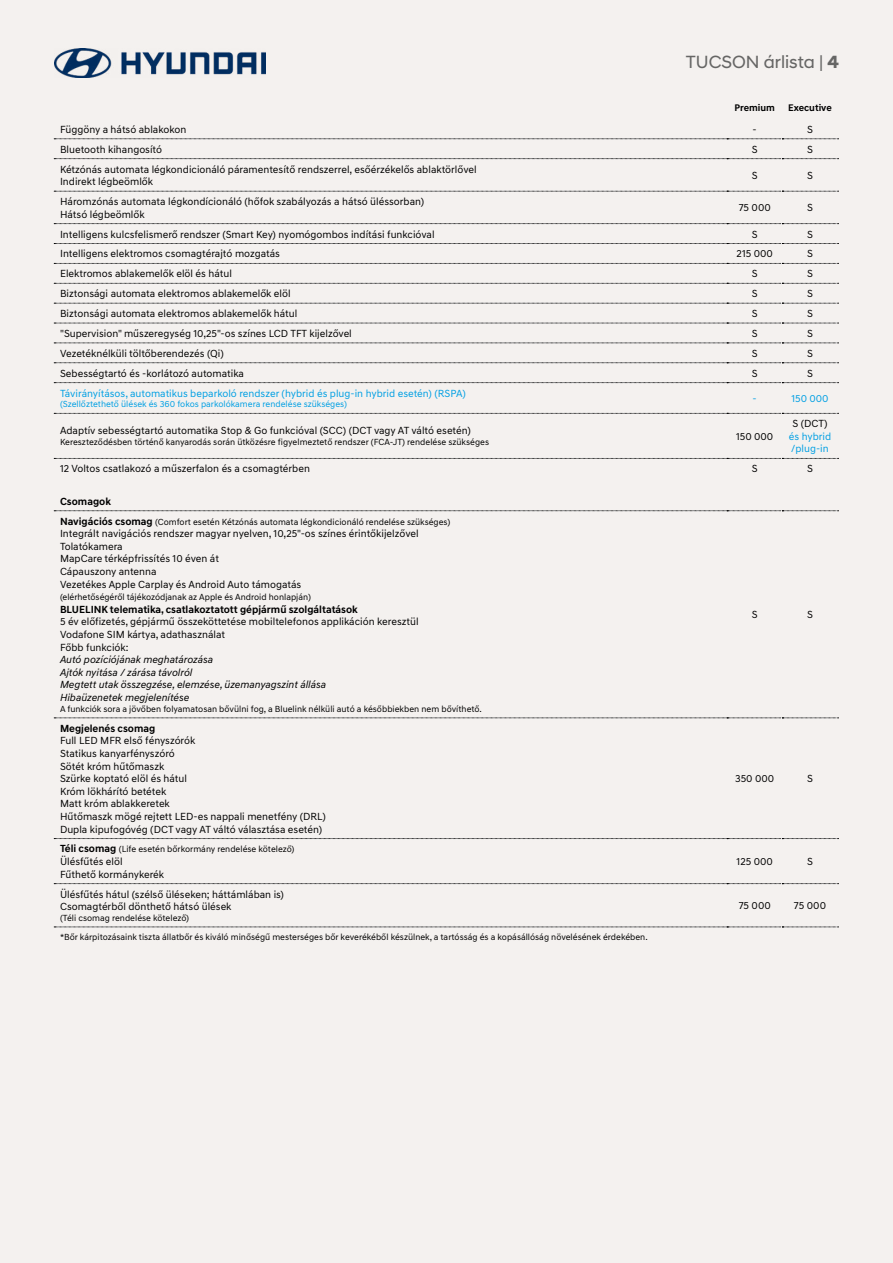
<style>
.page{position:relative;width:893px;height:1263px;background:#f4f1ef}
.page>*{position:absolute;margin:0;border:0;box-sizing:border-box;transform-origin:0 0}
.t1{font:18px "Hyundai Sans Head";color:#666665}
.t2{font:10.5px/12.6px "Hyundai Sans Text";color:#000}
.t3{font:italic 10.5px/12.6px "Hyundai Sans Text";color:#000}
.t4{font:10.5px/12.6px "Hyundai Sans Text";color:#009fe3}
.t5{font:700 10.5px "Hyundai Sans Text";color:#000}
.t6{font:700 9.75px "Hyundai Sans Text";color:#000}
.t7{font:9px "Hyundai Sans Text";color:#000}
.t8{font:9px "Hyundai Sans Text";color:#009fe3}
.s1{font-weight:700}
.s2{font-weight:700;font-size:10.5px}
</style>
<div class="page">
<img style="left:54px;top:48px;width:212px;height:29px">
<svg style="left:54px;top:243px;width:784px;height:1px"></svg>
<svg style="left:54px;top:283px;width:784px;height:1px"></svg>
<svg style="left:54px;top:303px;width:784px;height:1px"></svg>
<svg style="left:54px;top:323px;width:784px;height:1px"></svg>
<svg style="left:54px;top:343px;width:784px;height:1px"></svg>
<svg style="left:54px;top:362px;width:784px;height:1px"></svg>
<svg style="left:54px;top:382px;width:784px;height:1px"></svg>
<svg style="left:54px;top:413px;width:784px;height:1px"></svg>
<svg style="left:54px;top:458px;width:784px;height:1px"></svg>
<svg style="left:54px;top:510px;width:784px;height:1px"></svg>
<svg style="left:54px;top:718px;width:784px;height:1px"></svg>
<svg style="left:54px;top:838px;width:784px;height:1px"></svg>
<svg style="left:54px;top:883px;width:784px;height:1px"></svg>
<svg style="left:54px;top:263px;width:784px;height:1px"></svg>
<svg style="left:54px;top:223px;width:784px;height:1px"></svg>
<svg style="left:54px;top:191px;width:784px;height:1px"></svg>
<svg style="left:54px;top:927px;width:784px;height:1px"></svg>
<svg style="left:54px;top:139px;width:784px;height:1px"></svg>
<svg style="left:54px;top:158px;width:784px;height:1px"></svg>
<h1 class="t1" style="left:686px;top:51px;width:155px">TUCSON árlista | <span class="s1">4</span></h1>
<p class="t6" style="left:734px;top:102px;width:42px">Premium</p>
<p class="t6" style="left:788px;top:102px;width:45px">Executive</p>
<p class="t2" style="left:60px;top:123px;width:128px">Függöny a hátsó ablakokon</p>
<p class="t2" style="left:753px;top:123px;width:6px">-</p>
<p class="t2" style="left:807px;top:123px;width:7px">S</p>
<p class="t2" style="left:60px;top:143px;width:104px">Bluetooth kihangosító</p>
<p class="t2" style="left:752px;top:143px;width:7px">S</p>
<p class="t2" style="left:807px;top:143px;width:7px">S</p>
<p class="t2" style="left:60px;top:163px;width:418px">Kétzónás automata légkondicionáló páramentesítő rendszerrel, esőérzékelős ablaktörlővel<br>Indirekt légbeömlők</p>
<p class="t2" style="left:752px;top:169px;width:7px">S</p>
<p class="t2" style="left:807px;top:169px;width:7px">S</p>
<p class="t2" style="left:60px;top:195px;width:366px">Háromzónás automata légkondícionáló (hőfok szabályozás a hátsó üléssorban)<br>Hátsó légbeömlők</p>
<p class="t2" style="left:739px;top:201px;width:34px">75 000</p>
<p class="t2" style="left:807px;top:201px;width:7px">S</p>
<p class="t2" style="left:60px;top:228px;width:376px">Intelligens kulcsfelismerő rendszer (Smart Key) nyomógombos indítási funkcióval</p>
<p class="t2" style="left:752px;top:228px;width:7px">S</p>
<p class="t2" style="left:807px;top:228px;width:7px">S</p>
<p class="t2" style="left:60px;top:248px;width:221px">Intelligens elektromos csomagtérajtó mozgatás</p>
<p class="t2" style="left:737px;top:248px;width:38px">215 000</p>
<p class="t2" style="left:807px;top:248px;width:7px">S</p>
<p class="t2" style="left:60px;top:267px;width:173px">Elektromos ablakemelők elöl és hátul</p>
<p class="t2" style="left:752px;top:267px;width:7px">S</p>
<p class="t2" style="left:807px;top:267px;width:7px">S</p>
<p class="t2" style="left:60px;top:287px;width:232px">Biztonsági automata elektromos ablakemelők elöl</p>
<p class="t2" style="left:752px;top:287px;width:7px">S</p>
<p class="t2" style="left:807px;top:287px;width:7px">S</p>
<p class="t2" style="left:60px;top:307px;width:239px">Biztonsági automata elektromos ablakemelők hátul</p>
<p class="t2" style="left:752px;top:307px;width:7px">S</p>
<p class="t2" style="left:807px;top:307px;width:7px">S</p>
<p class="t2" style="left:60px;top:327px;width:293px">"Supervision" műszeregység 10,25"-os színes LCD TFT kijelzővel</p>
<p class="t2" style="left:752px;top:327px;width:7px">S</p>
<p class="t2" style="left:807px;top:327px;width:7px">S</p>
<p class="t2" style="left:60px;top:347px;width:165px">Vezetéknélküli töltőberendezés (Qi)</p>
<p class="t2" style="left:752px;top:347px;width:7px">S</p>
<p class="t2" style="left:807px;top:347px;width:7px">S</p>
<p class="t2" style="left:60px;top:367px;width:185px">Sebességtartó és -korlátozó automatika</p>
<p class="t2" style="left:752px;top:367px;width:7px">S</p>
<p class="t2" style="left:807px;top:367px;width:7px">S</p>
<p class="t4" style="left:60px;top:387px;width:407px">Távirányításos, automatikus beparkoló rendszer (hybrid és plug-in hybrid esetén) (RSPA)</p>
<p class="t8" style="left:60px;top:399px;width:288px">(Szellőztethető ülések és 360 fokos parkolókamera rendelése szükséges)</p>
<p class="t4" style="left:753px;top:392px;width:6px">-</p>
<p class="t4" style="left:791px;top:392px;width:39px">150 000</p>
<p class="t2" style="left:60px;top:425px;width:412px">Adaptív sebességtartó automatika Stop &amp; Go funkcióval (SCC) (DCT vagy AT váltó esetén)</p>
<p class="t7" style="left:60px;top:437px;width:431px">Kereszteződésben történő kanyarodás során ütközésre figyelmeztető rendszer (FCA-JT) rendelése szükséges</p>
<p class="t2" style="left:736px;top:430px;width:39px">150 000</p>
<p class="t2" style="left:792px;top:417px;width:37px">S (DCT)</p>
<p class="t4" style="left:789px;top:430px;width:44px">és hybrid /plug-in</p>
<p class="t2" style="left:60px;top:462px;width:251px">12 Voltos csatlakozó a műszerfalon és a csomagtérben</p>
<p class="t2" style="left:752px;top:462px;width:7px">S</p>
<p class="t2" style="left:807px;top:462px;width:7px">S</p>
<p class="t5" style="left:60px;top:495px;width:52px">Csomagok</p>
<p class="t7" style="left:60px;top:516px;width:392px"><span class="s2">Navigációs csomag</span> (Comfort esetén Kétzónás automata légkondicionáló rendelése szükséges)</p>
<p class="t2" style="left:60px;top:527px;width:360px">Integrált navigációs rendszer magyar nyelven, 10,25"-os színes érintőkijelzővel Tolatókamera<br>MapCare térképfrissítés 10 éven át<br>Cápauszony antenna<br>Vezetékes Apple Carplay és Android Auto támogatás</p>
<p class="t7" style="left:60px;top:592px;width:252px">(elérhetőségéről tájékozódjanak az Apple és Android honlapján)</p>
<p class="t5" style="left:60px;top:603px;width:299px">BLUELINK telematika, csatlakoztatott gépjármű szolgáltatások</p>
<p class="t2" style="left:60px;top:616px;width:360px">5 év előfizetés, gépjármű összeköttetése mobiltelefonos applikáción keresztül<br>Vodafone SIM kártya, adathasználat<br>Főbb funkciók:</p>
<p class="t3" style="left:60px;top:653px;width:268px">Autó pozíciójának meghatározása<br>Ajtók nyitása / zárása távolról<br>Megtett utak összegzése, elemzése, üzemanyagszint állása Hibaüzenetek megjelenítése</p>
<p class="t7" style="left:60px;top:703px;width:423px">A funkciók sora a jövőben folyamatosan bővülni fog, a Bluelink nélküli autó a későbbiekben nem bővíthető.</p>
<p class="t2" style="left:752px;top:608px;width:7px">S</p>
<p class="t2" style="left:807px;top:608px;width:7px">S</p>
<p class="t5" style="left:60px;top:722px;width:97px">Megjelenés csomag</p>
<p class="t2" style="left:60px;top:734px;width:267px">Full LED MFR első fényszórók<br>Statikus kanyarfényszóró<br>Sötét króm hűtőmaszk<br>Szürke koptató elöl és hátul<br>Króm lökhárító betétek<br>Matt króm ablakkeretek<br>Hűtőmaszk mögé rejtett LED-es nappali menetfény (DRL)<br>Dupla kipufogóvég (DCT vagy AT váltó választása esetén)</p>
<p class="t2" style="left:735px;top:772px;width:41px">350 000</p>
<p class="t2" style="left:807px;top:772px;width:7px">S</p>
<p class="t7" style="left:60px;top:844px;width:236px"><span class="s2">Téli csomag</span> (Life esetén bőrkormány rendelése kötelező)</p>
<p class="t2" style="left:60px;top:855px;width:106px">Ülésfűtés elöl<br>Fűthető kormánykerék</p>
<p class="t2" style="left:737px;top:855px;width:38px">125 000</p>
<p class="t2" style="left:807px;top:855px;width:7px">S</p>
<p class="t2" style="left:60px;top:888px;width:226px">Ülésfűtés hátul (szélső üléseken; háttámlában is)<br>Csomagtérből dönthető hátsó ülések</p>
<p class="t7" style="left:60px;top:912px;width:131px">(Téli csomag rendelése kötelező)</p>
<p class="t2" style="left:739px;top:899px;width:34px">75 000</p>
<p class="t2" style="left:794px;top:899px;width:34px">75 000</p>
<p class="t7" style="left:60px;top:931px;width:589px">*Bőr kárpitozásaink tiszta állatbőr és kiváló minőségű mesterséges bőr keverékéből készülnek, a tartósság és a kopásállóság növelésének érdekében.</p>
</div>
